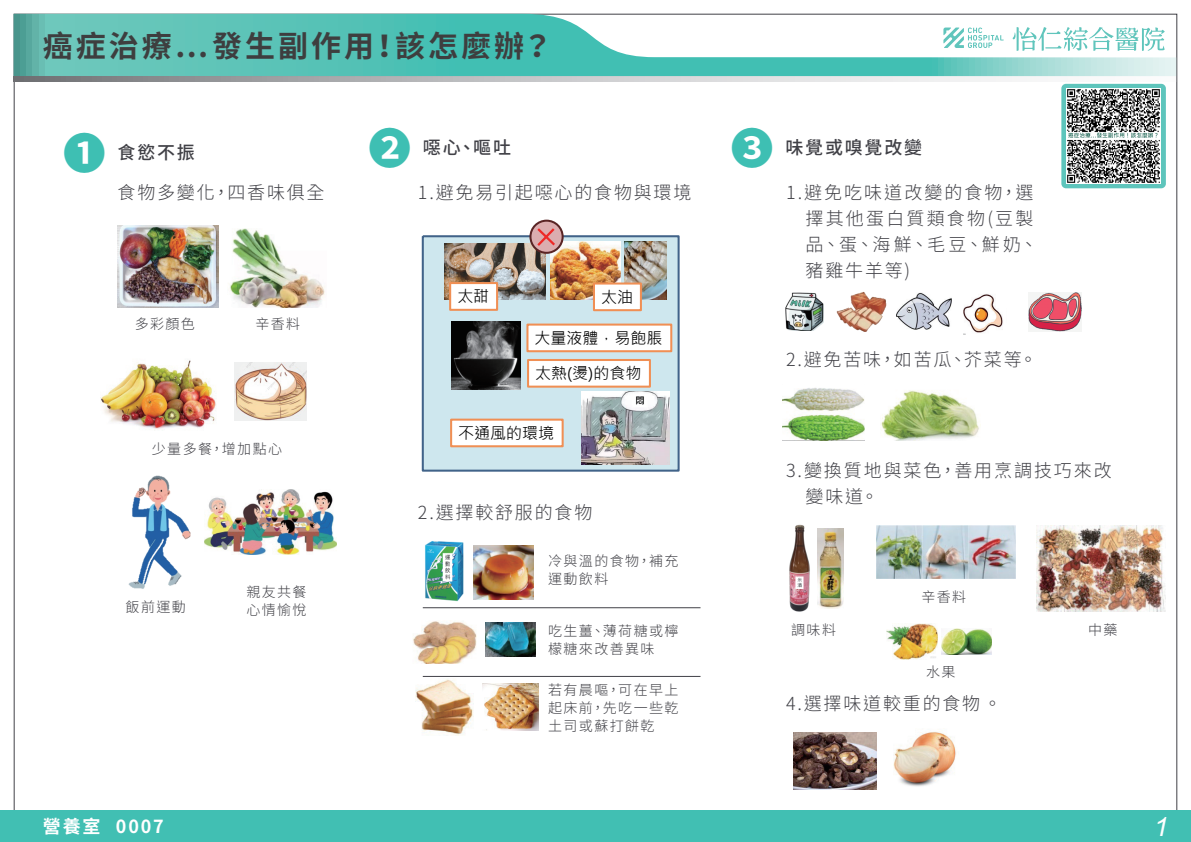
<style>
.page{position:relative;width:1191px;height:842px;background:#fff}
.page>*{position:absolute;margin:0;border:0;box-sizing:border-box;transform-origin:0 0}
.t1{font:700 42.6px "Noto Sans CJ Ktc";color:#3ebfb3}
.t2{font:700 30px "Noto Sans CJ Ktc";letter-spacing:.1em;color:#3e3e3f}
.t3{font:italic 26.4px "Arial";color:#fff}
.t4{font:300 18px/26px "Noto Sans CJ Ktc";letter-spacing:.1em;color:#414147}
.t5{font:500 18px "Noto Sans CJ Ktc";letter-spacing:.1em;color:#414147}
.t6{font:700 18px "Noto Sans CJ Ktc";letter-spacing:.1em;color:#fff}
.t7{font:16px "Microsoft Jheng Hei";color:#030303}
.t8{font:300 14px/18px "Noto Sans CJ Ktc";letter-spacing:.1em;color:#414147}
</style>
<div class="page">
<svg style="left:14px;top:14px;width:1162px;height:62px"></svg>
<svg style="left:1012px;top:27px;width:152px;height:24px"></svg>
<svg style="left:943px;top:28px;width:60px;height:20px"></svg>
<svg style="left:14px;top:76px;width:1101px;height:6px"></svg>
<div style="left:0;top:810px;width:1191px;height:32px;background:#41bfb3"></div>
<img style="left:118px;top:226px;width:101px;height:81px">
<img style="left:230px;top:228px;width:95px;height:79px">
<img style="left:101px;top:360px;width:115px;height:70px">
<img style="left:234px;top:363px;width:72px;height:57px">
<img style="left:128px;top:475px;width:63px;height:114px">
<img style="left:204px;top:490px;width:133px;height:65px">
<div style="left:422px;top:235px;width:257px;height:237px;background:#cee7ee;border:2px dashed #416389"></div>
<img style="left:444px;top:244px;width:101px;height:55px">
<div style="left:449px;top:282px;width:49px;height:29px;background:#fff;border:2px solid #f08f54"></div>
<img style="left:551px;top:242px;width:70px;height:58px">
<img style="left:624px;top:242px;width:42px;height:57px">
<div style="left:593px;top:282px;width:49px;height:29px;background:#fff;border:2px solid #f08f54"></div>
<img style="left:451px;top:322px;width:69px;height:68px">
<div style="left:527px;top:359px;width:124px;height:29px;background:#fff;border:2px solid #f08f54"></div>
<div style="left:526px;top:324px;width:146px;height:28px;background:#fff;border:2px solid #f08f54"></div>
<div style="left:450px;top:419px;width:113px;height:28px;background:#fff;border:2px solid #f08f54"></div>
<img style="left:581px;top:391px;width:89px;height:74px">
<svg style="left:530px;top:221px;width:32px;height:32px"></svg>
<div style="left:529px;top:220px;width:34px;height:34px;border:2px solid #5a2525;border-radius:50%"></div>
<svg style="left:535px;top:226px;width:22px;height:22px"></svg>
<img style="left:425px;top:541px;width:39px;height:61px">
<img style="left:473px;top:545px;width:60px;height:54px">
<img style="left:413px;top:621px;width:63px;height:42px">
<img style="left:485px;top:622px;width:50px;height:34px">
<img style="left:415px;top:679px;width:58px;height:56px">
<img style="left:482px;top:683px;width:56px;height:47px">
<hr style="left:423px;top:607px;width:277px;height:1px;background:#414147">
<hr style="left:423px;top:676px;width:277px;height:1px;background:#414147">
<img style="left:785px;top:292px;width:39px;height:38px">
<img style="left:836px;top:291px;width:50px;height:40px">
<img style="left:896px;top:293px;width:55px;height:36px">
<img style="left:963px;top:294px;width:40px;height:40px">
<img style="left:1028px;top:292px;width:53px;height:39px">
<img style="left:782px;top:388px;width:83px;height:53px">
<img style="left:880px;top:390px;width:99px;height:51px">
<img style="left:789px;top:524px;width:21px;height:88px">
<img style="left:817px;top:528px;width:26px;height:80px">
<img style="left:876px;top:526px;width:139px;height:52px">
<img style="left:886px;top:623px;width:51px;height:36px">
<img style="left:941px;top:628px;width:50px;height:27px">
<img style="left:1036px;top:525px;width:129px;height:86px">
<img style="left:793px;top:732px;width:83px;height:57px">
<img style="left:893px;top:731px;width:64px;height:56px">
<svg style="left:1061px;top:84px;width:104px;height:104px;fill:#5ec5bc"></svg>
<img style="left:1066px;top:89px;width:94px;height:94px">
<h2 class="t2" style="left:43px;top:29px;width:511px">癌症治療…發生副作用！該怎麼辦？</h2>
<h1 class="t1" style="left:63px;top:130px;width:44px">❶</h1>
<p class="t5" style="left:118px;top:142px;width:79px">食慾不振</p>
<h1 class="t1" style="left:368px;top:125px;width:44px">❷</h1>
<h1 class="t1" style="left:731px;top:125px;width:44px">❸</h1>
<p class="t5" style="left:423px;top:137px;width:90px">噁心、嘔吐</p>
<p class="t5" style="left:785px;top:137px;width:138px">味覺或嗅覺改變</p>
<p class="t4" style="left:118px;top:180px;width:208px">食物多變化，四香味俱全</p>
<p class="t4" style="left:418px;top:180px;width:275px">1.避免易引起噁心的食物與環境</p>
<p class="t4" style="left:805px;top:180px;width:234px;text-indent:-19px">1.避免吃味道改變的食物，選擇其他蛋白質類食物(豆製品、蛋、海鮮、毛豆、鮮奶、豬雞牛羊等)</p>
<p class="t8" style="left:135px;top:315px;width:62px">多彩顏色</p>
<p class="t8" style="left:255px;top:315px;width:46px">辛香料</p>
<p class="t8" style="left:152px;top:440px;width:132px">少量多餐，增加點心</p>
<p class="t8" style="left:126px;top:598px;width:62px">飯前運動</p>
<p class="t8" style="left:246px;top:584px;width:62px">親友共餐心情愉悅</p>
<p class="t7" style="left:457px;top:286px;width:33px">太甜</p>
<p class="t7" style="left:601px;top:287px;width:33px">太油</p>
<p class="t7" style="left:534px;top:328px;width:129px">大量液體，易飽脹</p>
<p class="t7" style="left:535px;top:363px;width:108px">太熱(燙)的食物</p>
<p class="t7" style="left:458px;top:423px;width:97px">不通風的環境</p>
<p class="t4" style="left:418px;top:500px;width:176px">2.選擇較舒服的食物</p>
<p class="t8" style="left:548px;top:552px;width:132px">冷與溫的食物，補充運動飲料</p>
<p class="t8" style="left:548px;top:622px;width:132px">吃生薑、薄荷糖或檸檬糖來改善異味</p>
<p class="t8" style="left:548px;top:681px;width:132px;text-align:justify">若有晨嘔，可在早上起床前，先吃一些乾土司或蘇打餅乾</p>
<p class="t4" style="left:786px;top:346px;width:252px">2.避免苦味，如苦瓜、芥菜等。</p>
<p class="t4" style="left:805px;top:457px;width:308px;text-indent:-19px">3.變換質地與菜色，善用烹調技巧來改變味道。</p>
<p class="t8" style="left:791px;top:621px;width:46px">調味料</p>
<p class="t8" style="left:921px;top:589px;width:46px">辛香料</p>
<p class="t8" style="left:926px;top:663px;width:31px">水果</p>
<p class="t4" style="left:786px;top:691px;width:217px">4.選擇味道較重的食物 。</p>
<p class="t8" style="left:1088px;top:621px;width:31px">中藥</p>
<p class="t6" style="left:43px;top:816px;width:122px">營養室 0007</p>
<h3 class="t3" style="left:1153px;top:810px;width:16px">1</h3>
</div>
